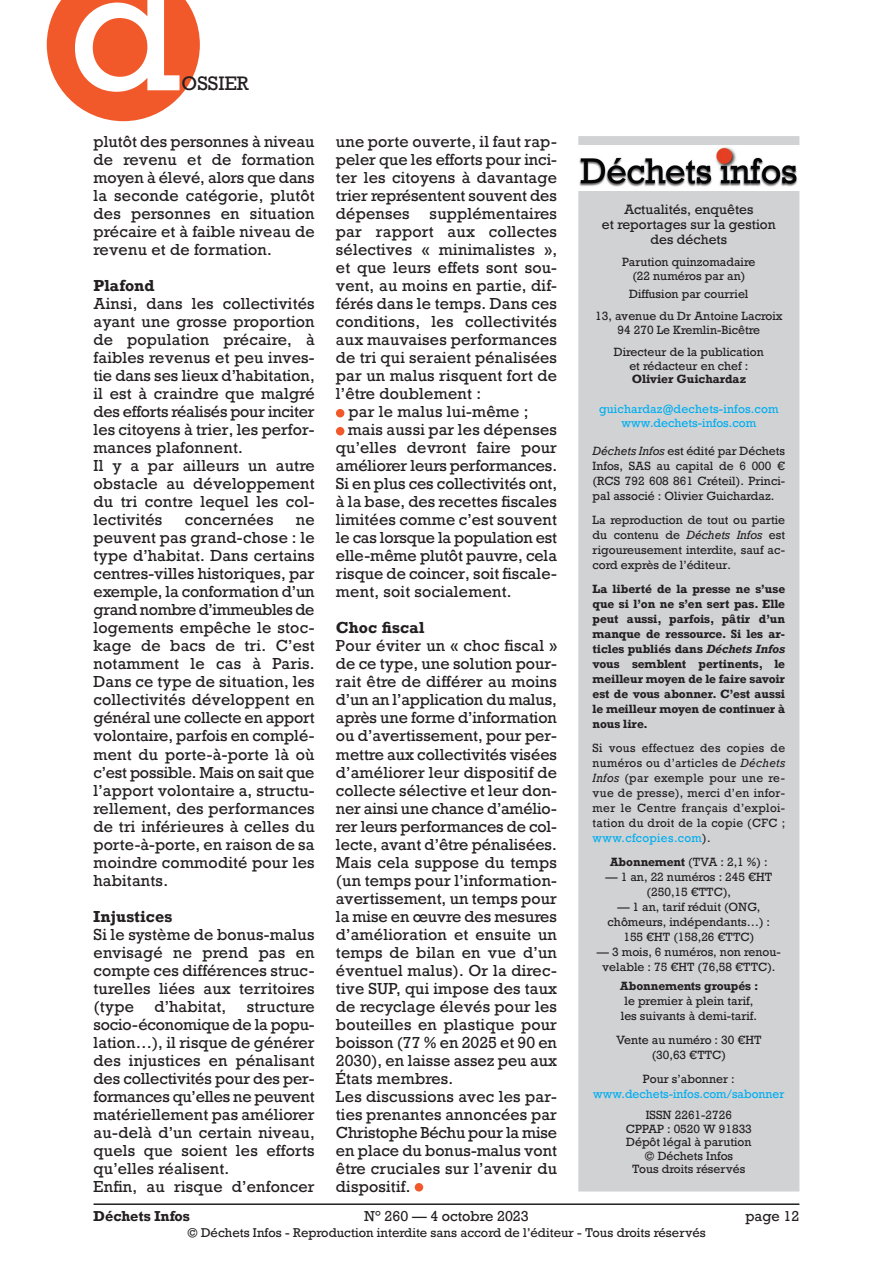
<style>
.page{position:relative;width:893px;height:1263px;background:#fff}
.page>*{position:absolute;margin:0;border:0;box-sizing:border-box;transform-origin:0 0}
.t1{font:166.5px "Rockwell";color:#fff}
.t2{font:18.3px "Rockwell";color:#231f20}
.Texte_courant{font:15px/18px "Rockwell";letter-spacing:.01em;color:#231f20;text-align:justify}
.Texte_courant-2{font:700 15px "Rockwell";letter-spacing:.015em;color:#231f20}
.t3{font:13.5px "Rockwell";color:#231f20}
.t4{font:700 13.5px "Rockwell";color:#231f20}
.t5{font:12.75px/15.3px "Rockwell";color:#231f20;text-align:center}
.t6{font:12px "Rockwell";color:#231f20}
.t7{font:11.25px/15px "Rockwell";color:#231f20;text-align:center}
.t8{font:700 11.25px/15px "Rockwell";color:#231f20;text-align:justify}
.Intertitre_petit{font:11.25px/15px "Rockwell";color:#00aeef;text-align:center}
.s1{font-style:italic}
.s2{color:#00aeef}
.s3{font-weight:700}
.s4{color:#231f20}
</style>
<div class="page">
<hr style="left:94px;top:1203px;width:705px;height:2px;background:#231f20">
<div style="left:579px;top:137px;width:220px;height:1054px;background:#d1d2d4"></div>
<div style="left:578px;top:136px;width:221px;height:1055px;border:2px solid #d1d2d4"></div>
<div style="left:578px;top:185px;width:222px;height:6px;background:#fff"></div>
<img style="left:578px;top:145px;width:221px;height:42px">
<div style="left:336px;top:409px;width:8px;height:8px;background:#f1592a;border-radius:50%"></div>
<div style="left:336px;top:427px;width:8px;height:8px;background:#f1592a;border-radius:50%"></div>
<div style="left:415px;top:1183px;width:8px;height:8px;background:#f1592a;border-radius:50%"></div>
<svg style="left:47px;top:0;width:153px;height:121px;background:#f3734b"></svg>
<h1 class="t1" style="left:69px;top:-73px;width:114px">d</h1>
<p class="t2" style="left:182px;top:72px;width:69px">OSSIER</p>
<p class="Texte_courant" style="left:94px;top:133px;width:223px">plutôt des personnes à niveau de revenu et de formation moyen à élevé, alors que dans la seconde catégorie, plutôt des personnes en situation précaire et à faible niveau de revenu et de formation.</p>
<p class="Texte_courant-2" style="left:94px;top:276px;width:63px">Plafond</p>
<p class="Texte_courant" style="left:94px;top:295px;width:223px">Ainsi, dans les collectivités ayant une grosse proportion de population précaire, à faibles revenus et peu inves&shy;tie dans ses lieux d’habitation, il est à craindre que malgré des efforts réalisés pour inciter les citoyens à trier, les perfor&shy;mances plafonnent.</p>
<p class="Texte_courant" style="left:94px;top:457px;width:223px">Il y a par ailleurs un autre obstacle au développement du tri contre lequel les col&shy;lectivités</p>
<p class="Texte_courant" style="left:185px;top:511px;width:90px">concernées</p>
<p class="Texte_courant" style="left:94px;top:511px;width:223px;text-indent:202px">ne peuvent pas grand-chose : le type d’habitat. Dans certains centres-villes historiques, par exemple, la conformation d’un grand nombre d’immeubles de logements empêche le stoc&shy;kage de bacs de tri. C’est notamment le cas à Paris.<br>Dans ce type de situation, les collectivités développent en général une collecte en apport volontaire, parfois en complé&shy;ment du porte-à-porte là où c’est possible. Mais on sait que l’apport volontaire a, structu&shy;rellement, des performances de tri inférieures à celles du porte-à-porte, en raison de sa moindre commodité pour les habitants.</p>
<p class="Texte_courant-2" style="left:94px;top:906px;width:80px">Injustices</p>
<p class="Texte_courant" style="left:94px;top:925px;width:223px">Si le système de bonus-malus envisagé ne prend pas en compte ces différences struc&shy;turelles liées aux territoires (type</p>
<p class="Texte_courant" style="left:154px;top:997px;width:73px">d’habitat,</p>
<p class="Texte_courant" style="left:94px;top:997px;width:223px;text-indent:153px">structure socio-économique de la popu&shy;lation…), il risque de générer des injustices en pénalisant des collectivités pour des per&shy;formances qu’elles ne peuvent matériellement pas améliorer au-delà d’un certain niveau, quels que soient les efforts qu’elles réalisent.</p>
<p class="Texte_courant" style="left:94px;top:1177px;width:223px">Enfin, au risque d’enfoncer</p>
<p class="Texte_courant" style="left:336px;top:133px;width:223px">une porte ouverte, il faut rap&shy;peler que les efforts pour inci&shy;ter les citoyens à davantage trier représentent souvent des dépenses</p>
<p class="Texte_courant" style="left:336px;top:205px;width:223px;text-indent:94px">supplémentaires par rapport aux collectes sélectives « minimalistes », et que leurs effets sont sou&shy;vent, au moins en partie, dif&shy;férés dans le temps. Dans ces conditions, les collectivités aux mauvaises performances de tri qui seraient pénalisées par un malus risquent fort de l’être doublement :</p>
<p class="Texte_courant" style="left:349px;top:403px;width:181px">par le malus lui-même ;</p>
<p class="Texte_courant" style="left:336px;top:421px;width:223px;text-indent:12px">mais aussi par les dépenses qu’elles devront faire pour améliorer leurs performances.</p>
<p class="Texte_courant" style="left:336px;top:475px;width:223px">Si en plus ces collectivités ont, à la base, des recettes fiscales limitées comme c’est souvent le cas lorsque la population est elle-même plutôt pauvre, cela risque de coincer, soit fiscale&shy;ment, soit socialement.</p>
<p class="Texte_courant-2" style="left:336px;top:618px;width:90px">Choc fiscal</p>
<p class="Texte_courant" style="left:336px;top:637px;width:223px">Pour éviter un « choc fiscal » de ce type, une solution pour&shy;rait être de différer au moins d’un an l’application du malus, après une forme d’information ou d’avertissement, pour per&shy;mettre aux collectivités visées d’améliorer leur dispositif de collecte sélective et leur don&shy;ner ainsi une chance d’amélio&shy;rer leurs performances de col&shy;lecte, avant d’être pénalisées.<br>Mais cela suppose du temps (un temps pour l’information&shy;avertissement, un temps pour la mise en œuvre des mesures d’amélioration et ensuite un temps de bilan en vue d’un éventuel malus). Or la direc&shy;tive SUP, qui impose des taux de recyclage élevés pour les bouteilles en plastique pour boisson (77 % en 2025 et 90 en 2030), en laisse assez peu aux États membres.</p>
<p class="Texte_courant" style="left:336px;top:1087px;width:223px">Les discussions avec les par&shy;ties prenantes annoncées par Christophe Béchu pour la mise en place du bonus-malus vont être cruciales sur l’avenir du dispositif.</p>
<p class="t5" style="left:602px;top:202px;width:175px">Actualités, enquêtes<br>et reportages sur la gestion des déchets</p>
<p class="t7" style="left:622px;top:256px;width:135px;line-height:13.5px">Parution quinzomadaire (22 numéros par an)</p>
<p class="t7" style="left:629px;top:286px;width:121px">Diffusion par courriel</p>
<p class="t7" style="left:595px;top:309px;width:189px">13, avenue du Dr Antoine Lacroix</p>
<p class="t7" style="left:618px;top:322px;width:144px">94 270 Le Kremlin-Bicêtre</p>
<p class="t7" style="left:614px;top:345px;width:152px;line-height:13.5px">Directeur de la publication et rédacteur en chef :</p>
<p class="t8" style="left:632px;top:371px;width:116px">Olivier Guichardaz</p>
<p class="Intertitre_petit" style="left:599px;top:402px;width:181px">guichardaz@dechets-infos.com</p>
<p class="Intertitre_petit" style="left:621px;top:415px;width:136px">www.dechets-infos.com</p>
<p class="t7" style="left:593px;top:444px;width:194px;text-align:justify"><span class="s1">Déchets Infos</span> est édité par Déchets Infos, SAS au capital de 6 000 € (RCS 792 608 861 Créteil). Princi&shy;pal associé : Olivier Guichardaz.</p>
<p class="t7" style="left:593px;top:513px;width:194px;text-align:justify">La reproduction de tout ou partie du contenu de <span class="s1">Déchets Infos</span> est rigoureusement interdite, sauf ac&shy;cord exprès de l’éditeur.</p>
<p class="t8" style="left:593px;top:581px;width:194px">La liberté de la presse ne s’use que si l’on ne s’en sert pas. Elle peut aussi, parfois, pâtir d’un manque de ressource. Si les ar&shy;ticles publiés dans <span class="s1">Déchets Infos </span>vous semblent pertinents, le meilleur moyen de le faire savoir est de vous abonner. C’est aussi le meilleur moyen de continuer à nous lire.</p>
<p class="t7" style="left:593px;top:741px;width:194px;text-align:justify">Si vous effectuez des copies de numéros ou d’articles de <span class="s1">Déchets Infos</span> (par exemple pour une re&shy;vue de presse), merci d’en infor&shy;mer le Centre français d’exploi&shy;tation du droit de la copie (CFC ; <span class="s2">www.cfcopies.com</span>).</p>
<p class="t7" style="left:610px;top:855px;width:159px"><span class="s3">Abonnement</span> (TVA : 2,1 %) :</p>
<p class="t7" style="left:605px;top:870px;width:168px">— 1 an, 22 numéros : 245 €HT (250,15 €TTC),</p>
<p class="t7" style="left:608px;top:900px;width:164px">— 1 an, tarif réduit (ONG, chômeurs, indépendants…) :<br>155 €HT (158,26 €TTC)</p>
<p class="t7" style="left:597px;top:945px;width:186px">— 3 mois, 6 numéros, non renou&shy;velable : 75 €HT (76,58 €TTC).</p>
<p class="t7" style="left:620px;top:979px;width:140px"><span class="s3">Abonnements groupés : </span>le premier à plein tarif, les suivants à demi-tarif.</p>
<p class="t7" style="left:616px;top:1033px;width:147px">Vente au numéro : 30 €HT (30,63 €TTC)</p>
<p class="Intertitre_petit" style="left:593px;top:1072px;width:193px"><span class="s4">Pour s’abonner : </span>www.dechets-infos.com/sabonner</p>
<p class="t7" style="left:646px;top:1108px;width:88px">ISSN 2261-2726</p>
<p class="t7" style="left:626px;top:1121px;width:128px">CPPAP : 0520 W 91833</p>
<p class="t7" style="left:626px;top:1135px;width:127px">Dépôt légal à parution</p>
<p class="t7" style="left:644px;top:1148px;width:90px">© Déchets Infos</p>
<p class="t7" style="left:632px;top:1162px;width:115px">Tous droits réservés</p>
<p class="t4" style="left:94px;top:1207px;width:98px">Déchets Infos</p>
<p class="t3" style="left:364px;top:1207px;width:166px">N° 260 — 4 octobre 2023</p>
<p class="t3" style="left:745px;top:1207px;width:55px">page 12</p>
<p class="t6" style="left:187px;top:1225px;width:520px">© Déchets Infos - Reproduction interdite sans accord de l’éditeur - Tous droits réservés</p>
</div>
